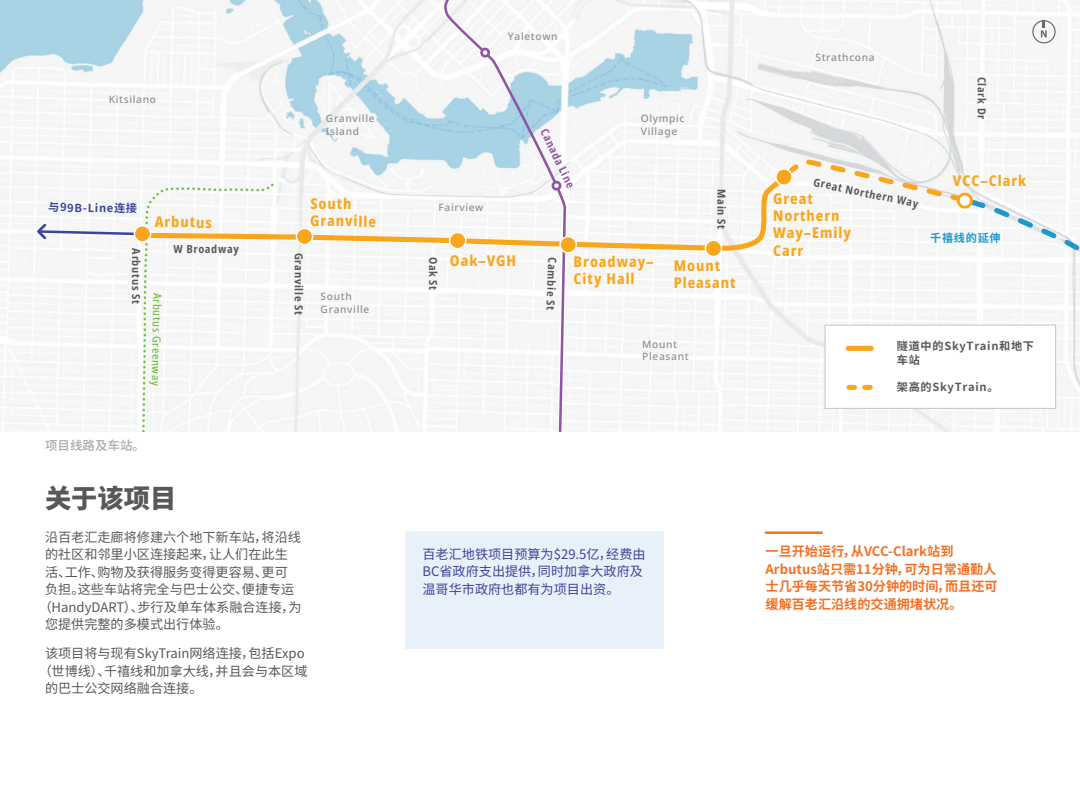
<style>
.page{position:relative;width:1080px;height:810px;background:#fff}
.page>*{position:absolute;margin:0;border:0;box-sizing:border-box;transform-origin:0 0}
.BSP_H1{font:900 26.25px "Noto Sans CJ Ksc";color:#57585a}
.Image{font:800 condensed 14.88px/17.4px "Noto Sans";letter-spacing:.065em;color:#f9a61d}
.BSP_Body{font:13.12px "Noto Sans CJ Ksc";color:#57585a}
.BSP_Body-2{font:700 13.12px/17.5px "Noto Sans CJ Ksc";color:#f37124}
.BSP_Body-3{font:13.12px/17.5px "Noto Sans CJ Ksc";color:#3d449b}
.t1{font:500 12.5px "Noto Sans CJ Ksc";color:#a7a9ac}
.Image-2{font:700 condensed 11.12px "Noto Sans";letter-spacing:.065em;color:#57585a}
.Image-3{font:700 11.12px/14.4px "Noto Sans CJ Ksc";letter-spacing:.065em;color:#57585a}
.Image-4{font:500 condensed 11.12px "Noto Sans";color:#74bf44}
.Image-5{font:700 11.12px "Noto Sans CJ Ksc";color:#3d449b}
.Image-6{font:700 condensed 11.12px "Noto Sans";color:#8f54a2}
.Image-7{font:700 11.12px "Noto Sans CJ Ksc";letter-spacing:.065em;color:#1c98ce}
.Image-8{font:500 10.12px/12.8px "Noto Sans";letter-spacing:.065em;color:#8f9092}
</style>
<div class="page">
<img style="left:0;top:0;width:57px;height:432px">
<img style="left:57px;top:0;width:782px;height:432px">
<img style="left:839px;top:0;width:241px;height:432px">
<svg style="left:1032px;top:20px;width:24px;height:23px"></svg>
<svg style="left:442px;top:0;width:123px;height:432px"></svg>
<svg style="left:135px;top:172px;width:649px;height:85px"></svg>
<div style="left:296px;top:228px;width:17px;height:17px;background:#f9a61d;border-radius:50%"></div>
<div style="left:296px;top:228px;width:17px;height:17px;border:1px solid #fff;border-radius:50%"></div>
<svg style="left:450px;top:232px;width:16px;height:17px"></svg>
<div style="left:449px;top:232px;width:18px;height:17px;border:1px solid #fff;border-radius:50%"></div>
<svg style="left:560px;top:237px;width:16px;height:16px"></svg>
<div style="left:559px;top:236px;width:18px;height:18px;border:1px solid #fff;border-radius:50%"></div>
<div style="left:705px;top:240px;width:17px;height:17px;background:#f9a61d;border-radius:50%"></div>
<div style="left:705px;top:240px;width:17px;height:17px;border:1px solid #fff;border-radius:50%"></div>
<svg style="left:776px;top:169px;width:16px;height:16px"></svg>
<div style="left:775px;top:168px;width:18px;height:18px;border:1px solid #fff;border-radius:50%"></div>
<svg style="left:784px;top:157px;width:296px;height:144px"></svg>
<div style="left:958px;top:194px;width:13px;height:13px;background:#fff;border-radius:50%"></div>
<div style="left:957px;top:193px;width:16px;height:16px;border:3px solid #f9a61d;border-radius:50%"></div>
<div style="left:553px;top:182px;width:7px;height:7px;background:#fff;border-radius:50%"></div>
<div style="left:552px;top:181px;width:9px;height:10px;border:3px solid #8f54a2;border-radius:50%"></div>
<div style="left:482px;top:49px;width:7px;height:7px;background:#fff;border-radius:50%"></div>
<div style="left:480px;top:48px;width:10px;height:10px;border:3px solid #8f54a2;border-radius:50%"></div>
<svg style="left:36px;top:182px;width:239px;height:250px"></svg>
<div style="left:825px;top:325px;width:231px;height:83px;background:#fff"></div>
<div style="left:825px;top:325px;width:231px;height:84px;border:1px solid #c6c5c4"></div>
<div style="left:848px;top:346px;width:23px;height:5px;background:#f9a61d"></div>
<svg style="left:849px;top:385px;width:6px;height:5px"></svg>
<svg style="left:865px;top:385px;width:5px;height:5px"></svg>
<div style="left:406px;top:531px;width:258px;height:118px;background:#e8f1f9"></div>
<hr style="left:766px;top:531px;width:56px;height:3px;background:#f37124">
<p class="Image-8" style="left:109px;top:94px;width:49px">Kitsilano</p>
<p class="Image-5" style="left:48px;top:201px;width:91px;rotate:1deg">与99B-Line连接</p>
<p class="Image-2" style="left:144px;top:248px;width:57px;rotate:90deg">Arbutus St</p>
<p class="Image" style="left:155px;top:213px;width:58px;rotate:1deg">Arbutus</p>
<p class="Image-2" style="left:174px;top:241px;width:67px;rotate:1deg">W Broadway</p>
<p class="Image-4" style="left:165px;top:293px;width:94px;rotate:91deg">Arbutus Greenway</p>
<p class="Image-8" style="left:326px;top:113px;width:50px">Granville<br>Island</p>
<p class="Image" style="left:311px;top:195px;width:68px;rotate:1deg">South<br>Granville</p>
<p class="Image-2" style="left:307px;top:253px;width:63px;rotate:90deg">Granville St</p>
<p class="Image-8" style="left:321px;top:291px;width:50px">South<br>Granville</p>
<p class="t1" style="left:45px;top:438px;width:102px">项目线路及车站。</p>
<p class="BSP_H1" style="left:45px;top:483px;width:133px">关于该项目</p>
<p class="BSP_Body" style="left:45px;top:530px;width:257px">沿百老汇走廊将修建六个地下新车站，将沿线</p>
<p class="BSP_Body" style="left:45px;top:547px;width:244px">的社区和邻里小区连接起来，让人们在此生</p>
<p class="BSP_Body" style="left:45px;top:565px;width:244px">活、工作、购物及获得服务变得更容易、更可</p>
<p class="BSP_Body" style="left:45px;top:582px;width:251px">负担。这些车站将完全与巴士公交、便捷专运</p>
<p class="BSP_Body" style="left:39px;top:600px;width:264px">（HandyDART）、步行及单车体系融合连接，为</p>
<p class="BSP_Body" style="left:45px;top:617px;width:185px">您提供完整的多模式出行体验。</p>
<p class="BSP_Body" style="left:45px;top:646px;width:261px">该项目将与现有SkyTrain网络连接，包括Expo</p>
<p class="BSP_Body" style="left:39px;top:663px;width:270px">（世博线）、千禧线和加拿大线，并且会与本区域</p>
<p class="BSP_Body" style="left:45px;top:681px;width:159px">的巴士公交网络融合连接。</p>
<p class="Image-8" style="left:508px;top:30px;width:51px">Yaletown</p>
<p class="Image-8" style="left:438px;top:201px;width:47px">Fairview</p>
<p class="Image-6" style="left:551px;top:126px;width:66px;rotate:64deg">Canada Line</p>
<p class="Image-8" style="left:641px;top:112px;width:45px">Olympic<br>Village</p>
<p class="Image-2" style="left:729px;top:189px;width:41px;rotate:90deg">Main St</p>
<p class="Image" style="left:450px;top:252px;width:68px">Oak–VGH</p>
<p class="Image-2" style="left:441px;top:257px;width:35px;rotate:90deg">Oak St</p>
<p class="Image-2" style="left:560px;top:258px;width:54px;rotate:92deg">Cambie St</p>
<p class="Image" style="left:574px;top:253px;width:81px">Broadway–<br>City Hall</p>
<p class="Image" style="left:674px;top:257px;width:63px">Mount<br>Pleasant</p>
<p class="Image-8" style="left:642px;top:338px;width:48px">Mount<br>Pleasant</p>
<p class="Image-8" style="left:815px;top:51px;width:61px">Strathcona</p>
<p class="Image-2" style="left:990px;top:77px;width:44px;rotate:90deg">Clark Dr</p>
<p class="Image-2" style="left:815px;top:174px;width:108px;rotate:12deg">Great Northern Way</p>
<p class="Image" style="left:773px;top:190px;width:79px">Great<br>Northern<br>Way–Emily<br>Carr</p>
<p class="Image" style="left:953px;top:172px;width:75px">VCC–Clark</p>
<p class="Image-7" style="left:930px;top:232px;width:72px">千禧线的延伸</p>
<p class="Image-3" style="left:897px;top:339px;width:139px">隧道中的SkyTrain和地下车站</p>
<p class="Image-3" style="left:897px;top:380px;width:103px">架高的SkyTrain。</p>
<p class="BSP_Body-3" style="left:423px;top:545px;width:225px">百老汇地铁项目预算为$29.5亿，经费由<br>BC省政府支出提供，同时加拿大政府及温哥华市政府也都有为项目出资。</p>
<p class="BSP_Body-2" style="left:766px;top:543px;width:234px">一旦开始运行，从VCC-Clark站到<br>Arbutus站只需11分钟，可为日常通勤人士几乎每天节省30分钟的时间，而且还可缓解百老汇沿线的交通拥堵状况。</p>
</div>
